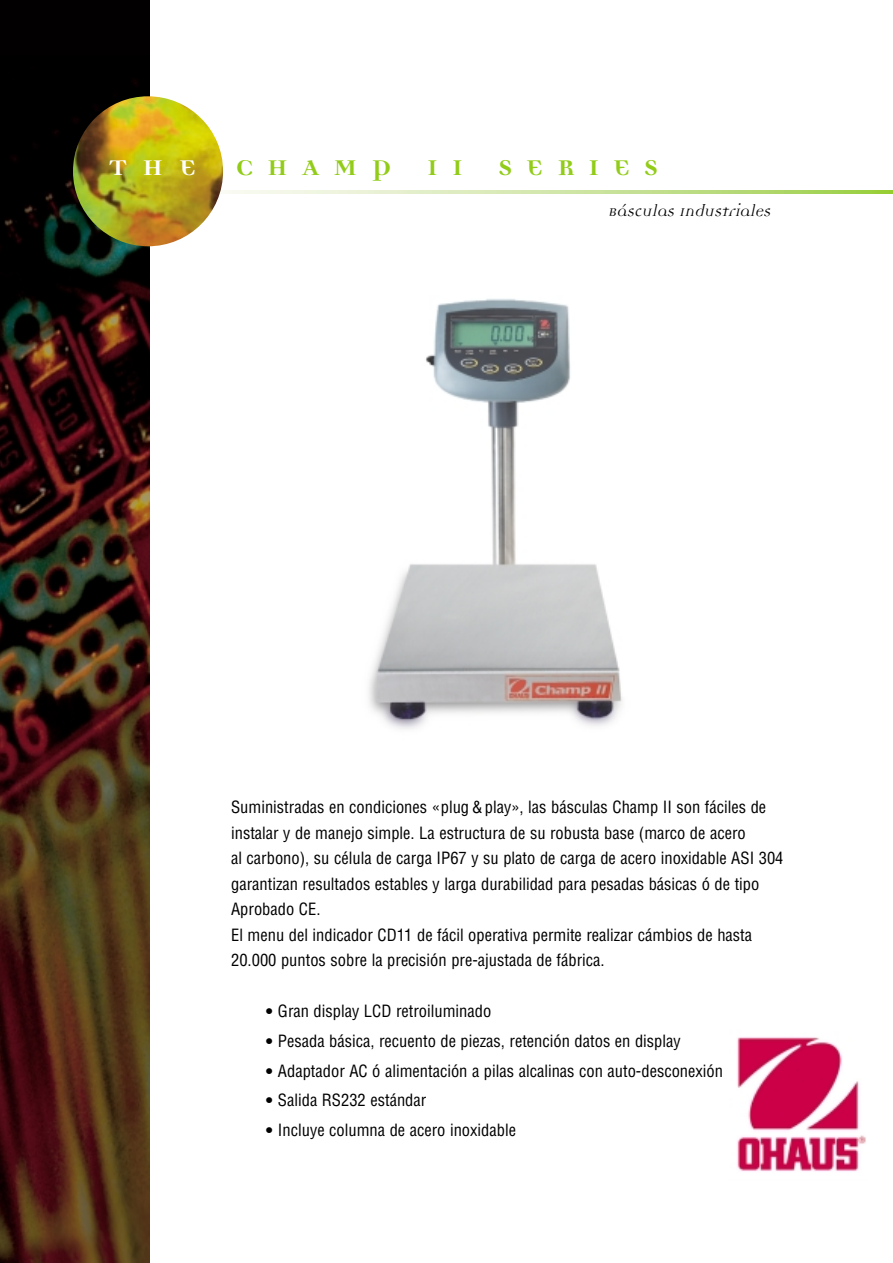
<style>
.page{position:relative;width:893px;height:1263px;background:#fff}
.page>*{position:absolute;margin:0;border:0;box-sizing:border-box;transform-origin:0 0}
.t1{font:700 34.5px "Democratica";letter-spacing:.39em;color:#92cc19}
.t2{font:italic 18px "Democratica";color:#000}
.t3{font:condensed 16.5px/25.5px "Helvetica";color:#000}
.s1{color:#fff}
.s2{font-family:"Helvetica Neue"}
</style>
<div class="page">
<svg style="left:220px;top:190px;width:673px;height:3px;background:#cde4a3"></svg>
<img style="left:0;top:0;width:150px;height:1263px">
<img style="left:73px;top:96px;width:150px;height:150px;border-radius:50%">
<img style="left:369px;top:299px;width:254px;height:430px">
<img style="left:737px;top:1037px;width:129px;height:135px">
<h1 class="t1" style="left:109px;top:151px;width:550px"><span class="s1">THE</span> CHAMP II SERIES</h1>
<p class="t2" style="left:607px;top:203px;width:169px">BásculasIndustriales</p>
<p class="t3" style="left:231px;top:796px;width:554px">Suministradas en condiciones «plug &amp; play», las básculas Champ II son fáciles de instalar y de manejo simple. La estructura de su robusta base (marco de acero<br>al carbono), su célula de carga IP67 y su plato de carga de acero inoxidable ASI 304 garantizan resultados estables y larga durabilidad para pesadas básicas ó de tipo Aprobado CE.<br>El menu del indicador CD11 de fácil operativa permite realizar cámbios de hasta 20.000 puntos sobre la precisión pre-ajustada de fábrica.</p>
<p class="t3" style="left:265px;top:1000px;width:228px"><span class="s2">•</span> Gran display LCD retroiluminado</p>
<p class="t3" style="left:265px;top:1030px;width:417px"><span class="s2">•</span> Pesada básica, recuento de piezas, retención datos en display</p>
<p class="t3" style="left:265px;top:1059px;width:459px"><span class="s2">•</span> Adaptador AC ó alimentación a pilas alcalinas con auto-desconexión</p>
<p class="t3" style="left:265px;top:1089px;width:163px"><span class="s2">•</span> Salida RS232 estándar</p>
<p class="t3" style="left:265px;top:1119px;width:252px"><span class="s2">•</span> Incluye columna de acero inoxidable</p>
</div>
